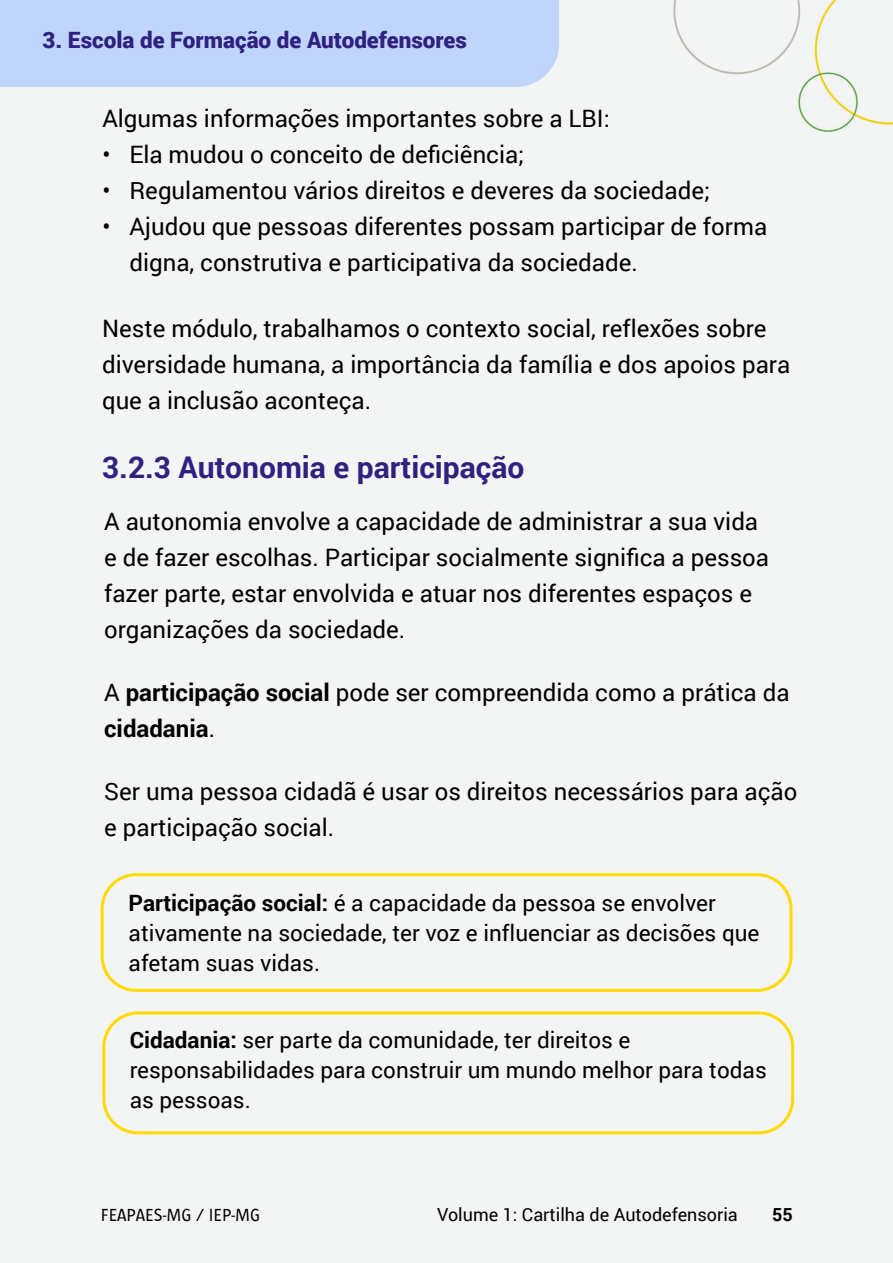
<style>
.page{position:relative;width:893px;height:1263px;background:#f3f4f4}
.page>*{position:absolute;margin:0;border:0;box-sizing:border-box;transform-origin:0 0}
.Titulo_3{font:700 30px "Roboto";color:#302180}
.t1{font:24px/36px "Roboto";color:#000}
.Explicação{font:22.5px/30px "Roboto";color:#000}
.t2{font:900 22.5px "Roboto";color:#302180}
.t3{font:18px "Roboto";color:#000}
.t4{font:18px "Sun Sans";color:#000}
.t5{font:700 18px "Roboto";color:#000}
.s1{font-weight:700}
</style>
<div class="page">
<img style="left:673px;top:0;width:220px;height:132px">
<div style="left:101px;top:873px;width:691px;height:119px;border:3px solid #ffda00;border-radius:34px"></div>
<div style="left:102px;top:1011px;width:692px;height:123px;border:3px solid #ffda00;border-radius:34px"></div>
<div style="left:0;top:0;width:559px;height:87px;background:#bfd5fb"></div>
<p class="t2" style="left:43px;top:24px;width:426px">3. Escola de Formação de Autodefensores</p>
<p class="t1" style="left:102px;top:100px;width:509px">Algumas informações importantes sobre a LBI:</p>
<p class="t1" style="left:102px;top:136px;width:423px">• Ela mudou o conceito de deficiência;</p>
<p class="t1" style="left:102px;top:172px;width:609px">• Regulamentou vários direitos e deveres da sociedade;</p>
<p class="t1" style="left:129px;top:208px;width:639px;text-indent:-27px">• Ajudou que pessoas diferentes possam participar de forma digna, construtiva e participativa da sociedade.</p>
<p class="t1" style="left:102px;top:310px;width:690px">Neste módulo, trabalhamos o contexto social, reflexões sobre diversidade humana, a importância da família e dos apoios para que a inclusão aconteça.</p>
<h3 class="Titulo_3" style="left:102px;top:446px;width:424px">3.2.3 Autonomia e participação</h3>
<p class="t1" style="left:104px;top:503px;width:666px">A autonomia envolve a capacidade de administrar a sua vida e de fazer escolhas. Participar socialmente significa a pessoa fazer parte, estar envolvida e atuar nos diferentes espaços e organizações da sociedade.</p>
<p class="t1" style="left:104px;top:674px;width:687px">A <span class="s1">participação social</span> pode ser compreendida como a prática da <span class="s1">cidadania</span>.</p>
<p class="t1" style="left:104px;top:773px;width:695px">Ser uma pessoa cidadã é usar os direitos necessários para ação e participação social.</p>
<p class="Explicação" style="left:129px;top:887px;width:632px"><span class="s1">Participação social:</span> é a capacidade da pessoa se envolver ativamente na sociedade, ter voz e influenciar as decisões que afetam suas vidas.</p>
<p class="Explicação" style="left:130px;top:1024px;width:638px"><span class="s1">Cidadania:</span> ser parte da comunidade, ter direitos e responsabilidades para construir um mundo melhor para todas as pessoas.</p>
<p class="t4" style="left:101px;top:1206px;width:161px">FEAPAES-MG / IEP-MG</p>
<p class="t3" style="left:437px;top:1202px;width:302px">Volume 1: Cartilha de Autodefensoria</p>
<p class="t5" style="left:772px;top:1202px;width:22px">55</p>
</div>
